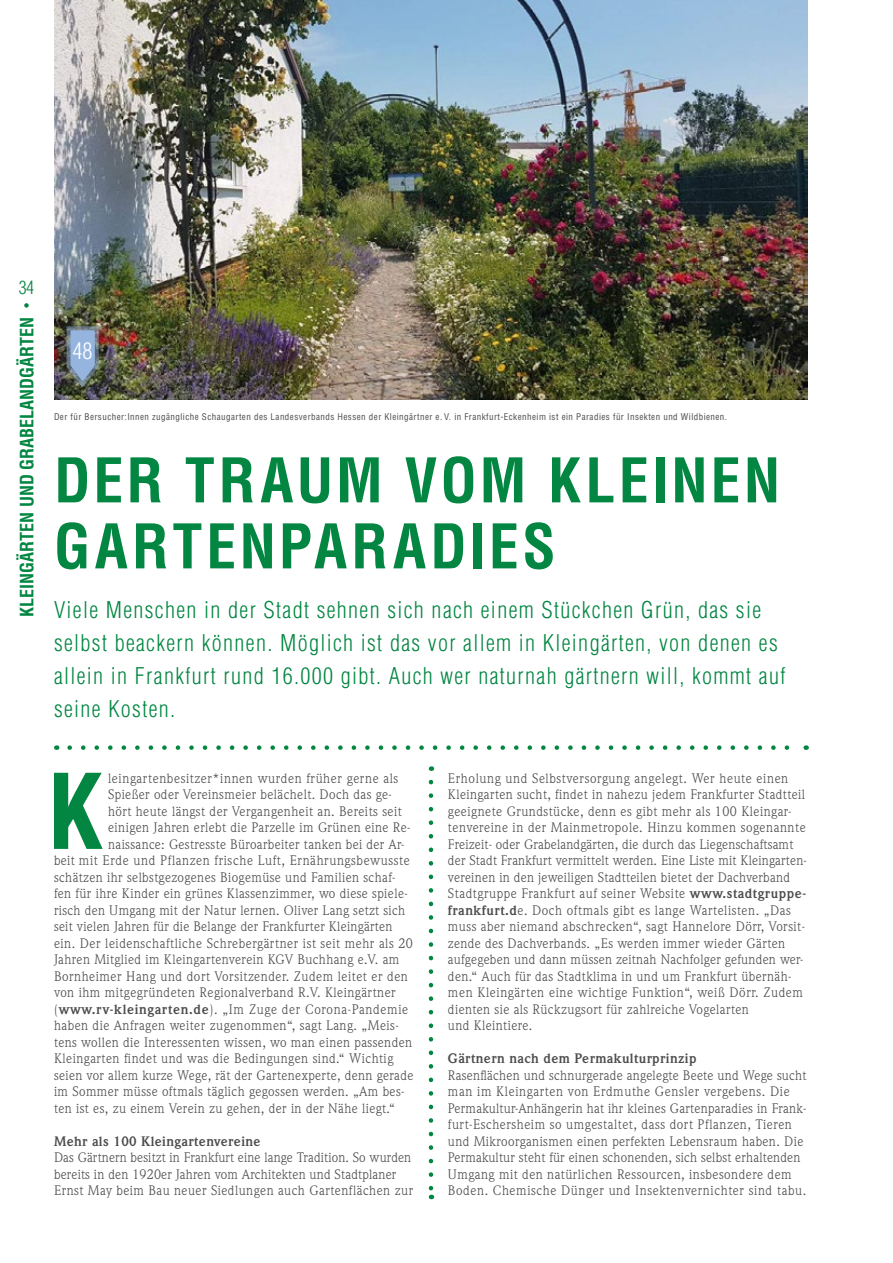
<style>
.page{position:relative;width:893px;height:1263px;background:#fff}
.page>*{position:absolute;margin:0;border:0;box-sizing:border-box;transform-origin:0 0}
.t1{font:700 condensed 101.55px "Helvetica LT Std";color:#028641}
.t2{font:700 condensed 60px/66px "Helvetica LT Std";letter-spacing:.05em;color:#028641}
.t3{font:300 condensed 22.5px/33px "Helvetica LT Std";letter-spacing:.06em;color:#028641}
.t4{font:300 condensed 22.5px "Helvetica LT Std";color:#fff}
.t5{font:700 condensed 18px "Helvetica LT Std";color:#028641}
.t6{font:300 condensed 18px "Helvetica LT Std";color:#028641}
.t7{font:13.5px/16.5px "Weidemann ITC Pro";letter-spacing:.03em;color:#4b4c4d}
.t8{font:700 13.5px "Weidemann ITC Pro";letter-spacing:.03em;color:#4b4c4d}
.t9{font:13.5px "Weidemann ITC Pro";letter-spacing:.05em;color:#4b4c4d}
.t10{font:condensed 9px "Helvetica LT Std";letter-spacing:.05em;color:#4b4c4d}
.s1{font-weight:700}
</style>
<div class="page">
<svg style="left:70px;top:745px;width:720px;height:5px"></svg>
<svg style="left:429px;top:782px;width:4px;height:417px"></svg>
<img style="left:54px;top:0;width:754px;height:400px">
<svg style="left:24px;top:303px;width:5px;height:5px"></svg>
<svg style="left:67px;top:326px;width:32px;height:62px;background:#7d93a8"></svg>
<h3 class="t6" style="left:19px;top:276px;width:17px">34</h3>
<h3 class="t5" style="left:15px;top:617px;width:301px;rotate:-90deg">KLEINGÄRTEN UND GRABELANDGÄRTEN</h3>
<h3 class="t4" style="left:73px;top:337px;width:21px">48</h3>
<p class="t10" style="left:54px;top:411px;width:675px">Der für Bersucher:Innen zugängliche Schaugarten des Landesverbands Hessen der Kleingärtner e. V. in Frankfurt-Eckenheim ist ein Paradies für Insekten und Wildbienen.</p>
<h2 class="t2" style="left:54px;top:447px;width:728px">DER TRAUM VOM KLEINEN<br>GARTENPARADIES</h2>
<p class="t3" style="left:54px;top:593px;width:733px">Viele Menschen in der Stadt sehnen sich nach einem Stückchen Grün, das sie selbst beackern können. Möglich ist das vor allem in Kleingärten, von denen es allein in Frankfurt rund 16.000 gibt. Auch wer naturnah gärtnern will, kommt auf seine Kosten.</p>
<h1 class="t1" style="left:47px;top:748px;width:58px">K</h1>
<p class="t7" style="left:108px;top:770px;width:292px">leingartenbesitzer*innen wurden früher gerne als</p>
<p class="t7" style="left:108px;top:786px;width:285px">Spießer oder Vereinsmeier belächelt. Doch das ge-</p>
<p class="t7" style="left:108px;top:803px;width:295px">hört heute längst der Vergangenheit an. Bereits seit</p>
<p class="t7" style="left:108px;top:819px;width:304px">einigen Jahren erlebt die Parzelle im Grünen eine Re-</p>
<p class="t7" style="left:108px;top:836px;width:298px">naissance: Gestresste Büroarbeiter tanken bei der Ar-</p>
<p class="t7" style="left:54px;top:852px;width:357px">beit mit Erde und Pflanzen frische Luft, Ernährungsbewusste</p>
<p class="t7" style="left:54px;top:869px;width:343px">schätzen ihr selbstgezogenes Biogemüse und Familien schaf-</p>
<p class="t7" style="left:54px;top:885px;width:355px">fen für ihre Kinder ein grünes Klassenzimmer, wo diese spiele-</p>
<p class="t7" style="left:54px;top:902px;width:353px">risch den Umgang mit der Natur lernen. Oliver Lang setzt sich</p>
<p class="t7" style="left:54px;top:918px;width:340px">seit vielen Jahren für die Belange der Frankfurter Kleingärten</p>
<p class="t7" style="left:54px;top:935px;width:360px">ein. Der leidenschaftliche Schrebergärtner ist seit mehr als 20</p>
<p class="t7" style="left:54px;top:951px;width:347px">Jahren Mitglied im Kleingartenverein KGV Buchhang e.V. am</p>
<p class="t7" style="left:54px;top:968px;width:355px">Bornheimer Hang und dort Vorsitzender. Zudem leitet er den</p>
<p class="t7" style="left:54px;top:984px;width:343px">von ihm mitgegründeten Regionalverband R.V. Kleingärtner</p>
<p class="t9" style="left:54px;top:1001px;width:356px">(<span class="s1">www.rv-kleingarten.de</span>). „Im Zuge der Corona-Pandemie</p>
<p class="t7" style="left:54px;top:1017px;width:346px">haben die Anfragen weiter zugenommen“, sagt Lang. „Meis-</p>
<p class="t7" style="left:54px;top:1034px;width:360px">tens wollen die Interessenten wissen, wo man einen passenden</p>
<p class="t7" style="left:54px;top:1050px;width:341px">Kleingarten findet und was die Bedingungen sind.“ Wichtig</p>
<p class="t7" style="left:54px;top:1067px;width:361px">seien vor allem kurze Wege, rät der Gartenexperte, denn gerade</p>
<p class="t7" style="left:54px;top:1083px;width:352px">im Sommer müsse oftmals täglich gegossen werden. „Am bes-</p>
<p class="t7" style="left:54px;top:1100px;width:342px">ten ist es, zu einem Verein zu gehen, der in der Nähe liegt.“</p>
<p class="t8" style="left:54px;top:1132px;width:208px">Mehr als 100 Kleingartenvereine</p>
<p class="t7" style="left:54px;top:1149px;width:361px">Das Gärtnern besitzt in Frankfurt eine lange Tradition. So wurden bereits in den 1920er Jahren vom Architekten und Stadtplaner<br>Ernst May beim Bau neuer Siedlungen auch Gartenflächen zur</p>
<p class="t7" style="left:448px;top:770px;width:360px">Erholung und Selbstversorgung angelegt. Wer heute einen Kleingarten sucht, findet in nahezu jedem Frankfurter Stadtteil geeignete Grundstücke, denn es gibt mehr als 100 Kleingar&shy;tenvereine in der Mainmetropole. Hinzu kommen sogenannte Freizeit- oder Grabelandgärten, die durch das Liegenschaftsamt der Stadt Frankfurt vermittelt werden. Eine Liste mit Kleingarten&shy;vereinen in den jeweiligen Stadtteilen bietet der Dachverband Stadtgruppe Frankfurt auf seiner Website <span class="s1">www.stadtgruppe&shy;frankfurt.d</span>e. Doch oftmals gibt es lange Wartelisten. „Das muss aber niemand abschrecken“, sagt Hannelore Dörr, Vorsit&shy;zende des Dachverbands. „Es werden immer wieder Gärten aufgegeben und dann müssen zeitnah Nachfolger gefunden wer&shy;den.“ Auch für das Stadtklima in und um Frankfurt übernäh&shy;men Kleingärten eine wichtige Funktion“, weiß Dörr. Zudem dienten sie als Rückzugsort für zahlreiche Vogelarten<br>und Kleintiere.</p>
<p class="t8" style="left:448px;top:1050px;width:250px">Gärtnern nach dem Permakulturprinzip</p>
<p class="t7" style="left:448px;top:1067px;width:360px">Rasenflächen und schnurgerade angelegte Beete und Wege sucht man im Kleingarten von Erdmuthe Gensler vergebens. Die Permakultur-Anhängerin hat ihr kleines Gartenparadies in Frank&shy;furt-Eschersheim so umgestaltet, dass dort Pflanzen, Tieren und Mikroorganismen einen perfekten Lebensraum haben. Die Permakultur steht für einen schonenden, sich selbst erhaltenden Umgang mit den natürlichen Ressourcen, insbesondere dem Boden. Chemische Dünger und Insektenvernichter sind tabu.</p>
</div>
